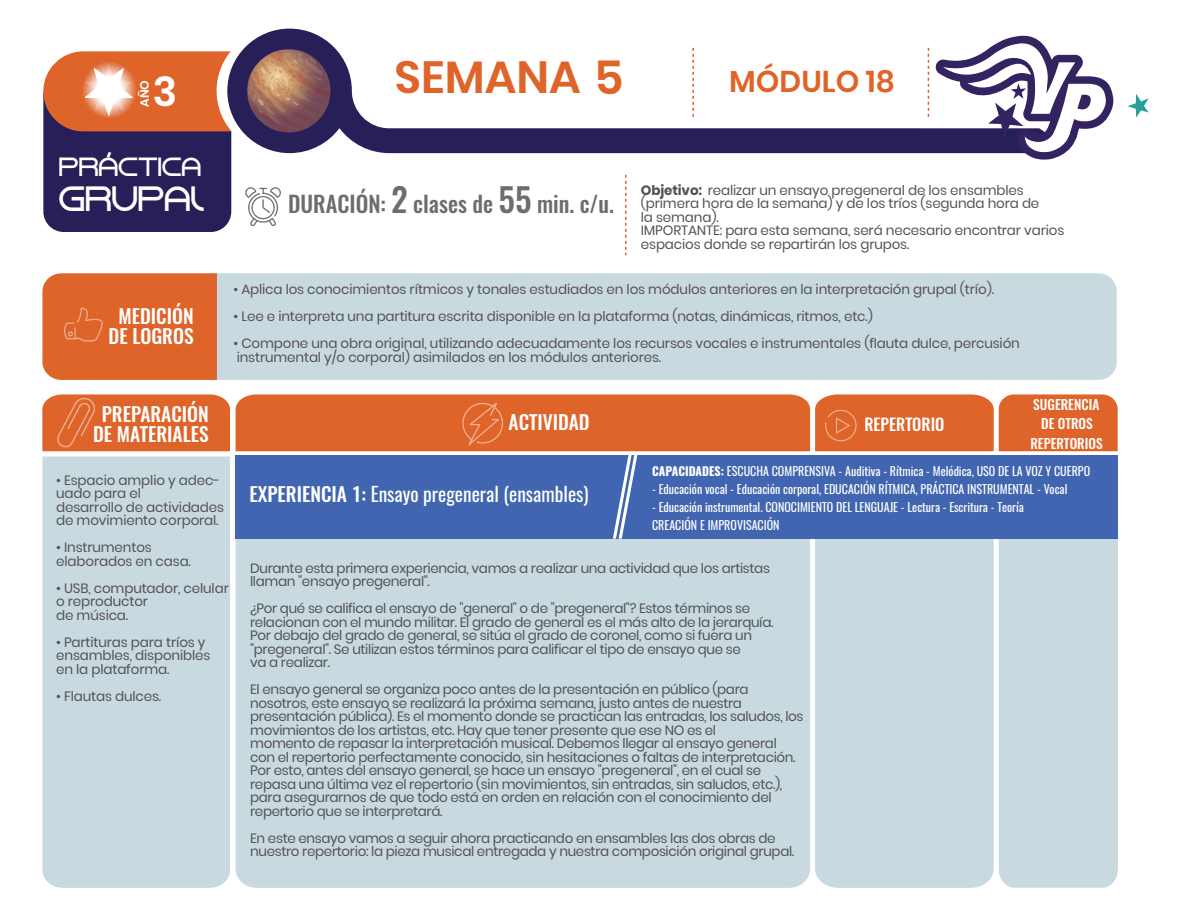
<style>
.page{position:relative;width:1188px;height:918px;background:#fff}
.page>*{position:absolute;margin:0;border:0;box-sizing:border-box;transform-origin:0 0}
.t1{font:600 45px "Poppins";color:#df642a}
.t2{font:600 40.8px "Poppins";color:#fff}
.t3{font:36px "Electromagnetic Lungs";color:#fff}
.t4{font:600 30px "Poppins";color:#df642a}
.t5{font:27px "Electromagnetic Lungs";color:#fff}
.t6{font:500 22.5px "Oswald";color:#6c6d70}
.t7{font:500 19.5px/19.5px "Oswald";color:#fff;text-align:center}
.t8{font:19.5px "Oswald";color:#fff}
.t9{font:500 16.5px "Oswald";color:#fff}
.t10{font:13.5px/13.5px "Poppins";letter-spacing:-.025em;color:#535355}
.t11{font:500 13.5px/19.5px "Oswald";color:#fff;text-align:center}
.t12{font:600 12.15px "Poppins";color:#fff}
.t13{font:12px/18px "Oswald";color:#fff}
.t14{font:800 10.95px "Poppins";letter-spacing:-.025em;color:#231f20;scale:.77 1}
.s1{font-size:46.5px}
.s2{font-size:33px}
.s3{font-weight:700}
.s4{font-weight:500}
</style>
<div class="page">
<svg style="left:232px;top:29px;width:795px;height:125px;fill:#271f58"></svg>
<svg style="left:1128px;top:94px;width:21px;height:24px"></svg>
<svg style="left:245px;top:187px;width:36px;height:39px"></svg>
<svg style="left:323px;top:38px;width:598px;height:90px"></svg>
<svg style="left:247px;top:49px;width:83px;height:83px;background:#855e5f"></svg>
<svg style="left:936px;top:36px;width:177px;height:124px"></svg>
<svg style="left:43px;top:51px;width:189px;height:181px;background:#7a4a56"></svg>
<div style="left:193px;top:273px;width:924px;height:107px;background:#c9d9e0;border-radius:18px"></div>
<div style="left:236px;top:539px;width:574px;height:349px;background:#c9d9e0"></div>
<div style="left:42px;top:457px;width:188px;height:431px;background:#c9d9e0"></div>
<div style="left:815px;top:539px;width:179px;height:349px;background:#c9d9e0"></div>
<div style="left:999px;top:539px;width:119px;height:349px;background:#c9d9e0"></div>
<svg style="left:42px;top:394px;width:188px;height:57px;background:#e06931"></svg>
<svg style="left:625px;top:175px;width:1px;height:80px"></svg>
<div style="left:42px;top:273px;width:175px;height:107px;background:#df642a"></div>
<svg style="left:236px;top:394px;width:882px;height:145px;background:#856b80"></svg>
<p class="t12" style="left:137px;top:107px;width:28px;rotate:-90deg">AÑO</p>
<h2 class="t2" style="left:153px;top:68px;width:26px">3</h2>
<h3 class="t5" style="left:60px;top:152px;width:144px">PRÁCTICA</h3>
<h3 class="t3" style="left:60px;top:178px;width:147px">GRUPAL</h3>
<h3 class="t7" style="left:109px;top:307px;width:87px">MEDICIÓN<br>DE LOGROS</h3>
<h3 class="t7" style="left:93px;top:405px;width:117px">PREPARACIÓN<br>DE MATERIALES</h3>
<h1 class="t1" style="left:395px;top:51px;width:230px">SEMANA <span class="s1">5</span></h1>
<h3 class="t4" style="left:729px;top:64px;width:167px">MÓDULO 18</h3>
<h3 class="t6" style="left:288px;top:188px;width:327px">DURACIÓN: <span class="s2">2</span> clases de <span class="s2">55</span> min. c/u.</h3>
<p class="t10" style="left:641px;top:183px;width:425px"><span class="s3">Objetivo:</span> realizar un ensayo pregeneral de los ensambles (primera hora de la semana) y de los tríos (segunda hora de<br>la semana).<br>IMPORTANTE: para esta semana, será necesario encontrar varios espacios donde se repartirán los grupos.</p>
<p class="t10" style="left:234px;top:283px;width:762px">• Aplica los conocimientos rítmicos y tonales estudiados en los módulos anteriores en la interpretación grupal (trío).</p>
<p class="t10" style="left:234px;top:310px;width:641px">• Lee e interpreta una partitura escrita disponible en la plataforma (notas, dinámicas, ritmos, etc.)</p>
<p class="t10" style="left:234px;top:337px;width:788px">• Compone una obra original, utilizando adecuadamente los recursos vocales e instrumentales (flauta dulce, percusión instrumental y/o corporal) asimilados en los módulos anteriores.</p>
<h3 class="t7" style="left:509px;top:413px;width:83px">ACTIVIDAD</h3>
<p class="t9" style="left:864px;top:413px;width:82px">REPERTORIO</p>
<p class="t11" style="left:1030px;top:395px;width:74px">SUGERENCIA<br>DE OTROS<br>REPERTORIOS</p>
<p class="t10" style="left:56px;top:473px;width:169px">• Espacio amplio y adec&shy;uado para el<br>desarrollo de actividades de movimiento corporal.</p>
<p class="t10" style="left:56px;top:541px;width:136px">• Instrumentos elaborados en casa.</p>
<p class="t10" style="left:56px;top:581px;width:174px">• USB, computador, celular o reproductor<br>de música.</p>
<p class="t10" style="left:56px;top:635px;width:156px">• Partituras para tríos y ensambles, disponibles en la plataforma.</p>
<p class="t10" style="left:56px;top:689px;width:107px">• Flautas dulces.</p>
<p class="t13" style="left:652px;top:462px;width:440px"><span class="s3">CAPACIDADES:</span> ESCUCHA COMPRENSIVA - Auditiva - Rítmica - Melódica, USO DE LA VOZ Y CUERPO</p>
<p class="t13" style="left:652px;top:480px;width:417px">- Educación vocal - Educación corporal, EDUCACIÓN RÍTMICA, PRÁCTICA INSTRUMENTAL - Vocal</p>
<p class="t13" style="left:652px;top:498px;width:373px">- Educación instrumental. CONOCIMIENTO DEL LENGUAJE - Lectura - Escritura - Teoría<br>CREACIÓN E IMPROVISACIÓN</p>
<p class="t10" style="left:250px;top:561px;width:521px">Durante esta primera experiencia, vamos a realizar una actividad que los artistas llaman "ensayo pregeneral".</p>
<p class="t10" style="left:250px;top:602px;width:525px">¿Por qué se califica el ensayo de "general" o de "pregeneral"? Estos términos se relacionan con el mundo militar. El grado de general es el más alto de la jerarquía.<br>Por debajo del grado de general, se sitúa el grado de coronel, como si fuera un "pregeneral". Se utilizan estos términos para calificar el tipo de ensayo que se<br>va a realizar.</p>
<p class="t10" style="left:250px;top:683px;width:555px">El ensayo general se organiza poco antes de la presentación en público (para nosotros, este ensayo se realizará la próxima semana, justo antes de nuestra presentación pública). Es el momento donde se practican las entradas, los saludos, los movimientos de los artistas, etc. Hay que tener presente que ese NO es el<br>momento de repasar la interpretación musical. Debemos llegar al ensayo general con el repertorio perfectamente conocido, sin hesitaciones o faltas de interpretación.<br>Por esto, antes del ensayo general, se hace un ensayo "pregeneral", en el cual se repasa una última vez el repertorio (sin movimientos, sin entradas, sin saludos, etc.), para asegurarnos de que todo está en orden en relación con el conocimiento del repertorio que se interpretará.</p>
<p class="t10" style="left:250px;top:831px;width:546px">En este ensayo vamos a seguir ahora practicando en ensambles las dos obras de nuestro repertorio: la pieza musical entregada y nuestra composición original grupal.</p>
<h3 class="t8" style="left:249px;top:481px;width:341px"><span class="s4">EXPERIENCIA 1:</span> Ensayo pregeneral (ensambles)</h3>
<p class="t14" style="left:248px;top:685px;width:278px">https://www.youtube.com/watch?v=9KrGIyd_PD4</p>
</div>
